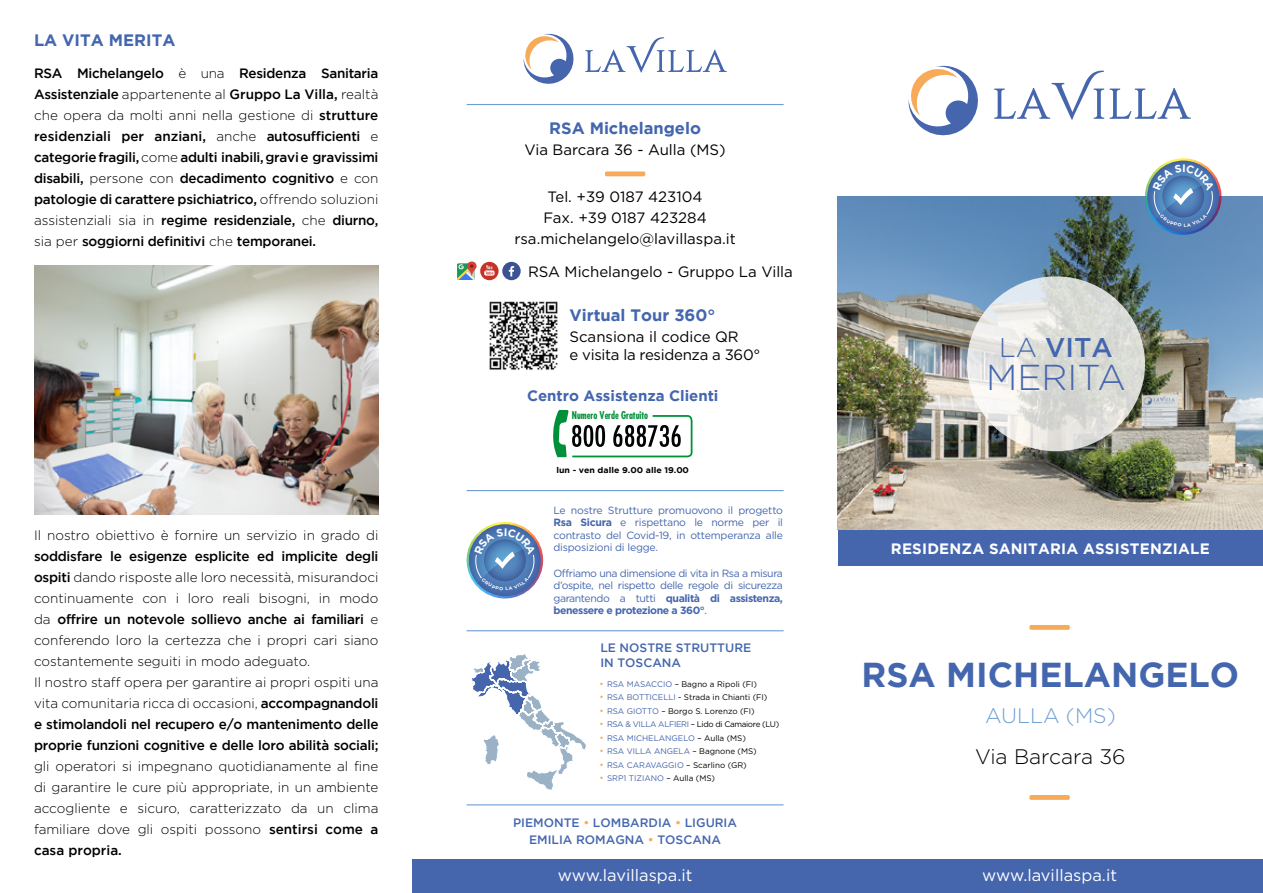
<style>
.page{position:relative;width:1263px;height:893px;background:#fff}
.page>*{position:absolute;margin:0;border:0;box-sizing:border-box;transform-origin:0 0}
.t1{font:300 36px "Gotham";color:#4466ae}
.t2{font:700 34.5px "Gotham";color:#4466ae}
.t3{font:500 27px "Gotham";color:#4466ae}
.t4{font:300 21px "Gotham";color:#000}
.t5{font:300 21px "Gotham";color:#6f9ed4}
.t6{font:700 16.5px "Gotham";color:#4466ae}
.t7{font:16.5px "Gotham";color:#fff}
.t8{font:15px/21px "Gotham";color:#000;text-align:center}
.t9{font:15px/18px "Gotham";letter-spacing:-.02em;color:#000}
.t10{font:700 15px "Gotham";letter-spacing:.015em;color:#fff}
.t11{font:700 15px "Gotham";color:#4466af}
.t12{font:300 13.5px/21px "Gotham";color:#000}
.t13{font:500 13.5px/21px "Gotham";letter-spacing:-.02em;color:#000;text-align:justify}
.t14{font:500 12.15px/14.5px "Gotham";color:#4466ae}
.t15{font:10.5px/12.6px "Gotham";letter-spacing:-.04em;color:#4466af;text-align:justify}
.t16{font:700 condensed 10.5px "Futura";color:#009039;scale:.87 1}
.t17{font:700 8.25px "Gotham";color:#020304;scale:1.06 1}
.t18{font:8.1px "Gotham";color:#4565ad}
.t19{font:8.1px "Gotham";color:#000}
.t20{font:8.1px "Gotham";letter-spacing:-.04em;color:#000}
.s1{font-weight:300}
.s2{font-weight:500}
.s3{font-weight:700}
.s4{font-size:9px;color:#f7ab59}
.s5{color:#4565ad}
.s6{color:#000}
.s7{color:#f7ab59}
</style>
<div class="page">
<svg style="left:908px;top:65px;width:70px;height:71px"></svg>
<svg style="left:994px;top:71px;width:110px;height:48px"></svg>
<svg style="left:1110px;top:88px;width:81px;height:31px"></svg>
<div style="left:838px;top:529px;width:425px;height:37px;background:#4565ad"></div>
<div style="left:412px;top:859px;width:851px;height:34px;background:#4565ad"></div>
<img style="left:838px;top:196px;width:425px;height:333px">
<div style="left:1029px;top:625px;width:41px;height:5px;background:#f7ab59;border-radius:2px"></div>
<div style="left:1029px;top:795px;width:41px;height:5px;background:#f7ab59;border-radius:2px"></div>
<img style="left:34px;top:266px;width:344px;height:248px">
<svg style="left:967px;top:276px;width:178px;height:175px;background:#e0e1dd"></svg>
<svg style="left:1145px;top:158px;width:76px;height:77px"></svg>
<div style="left:1147px;top:161px;width:72px;height:71px;background:#4467a7;border-radius:36px"></div>
<svg style="left:472px;top:654px;width:114px;height:136px"></svg>
<hr style="left:467px;top:104px;width:317px;height:1px;background:#6f9ed4">
<hr style="left:467px;top:630px;width:317px;height:1px;background:#6f9ed4">
<hr style="left:467px;top:490px;width:317px;height:1px;background:#6f9ed4">
<svg style="left:523px;top:33px;width:51px;height:51px"></svg>
<svg style="left:585px;top:37px;width:142px;height:35px"></svg>
<svg style="left:553px;top:410px;width:139px;height:47px"></svg>
<hr style="left:467px;top:804px;width:317px;height:1px;background:#6f9ed4">
<svg style="left:467px;top:522px;width:76px;height:76px"></svg>
<svg style="left:469px;top:524px;width:72px;height:72px"></svg>
<div style="left:605px;top:171px;width:40px;height:5px;background:#f7ab59;border-radius:2px"></div>
<div style="left:502px;top:262px;width:19px;height:18px;background:#3b5293;border-radius:50%"></div>
<svg style="left:509px;top:266px;width:5px;height:10px"></svg>
<svg style="left:480px;top:262px;width:19px;height:18px"></svg>
<svg style="left:484px;top:265px;width:10px;height:11px"></svg>
<svg style="left:457px;top:261px;width:20px;height:19px"></svg>
<img style="left:489px;top:301px;width:69px;height:69px">
<svg style="left:1147px;top:161px;width:68px;height:66px"></svg>
<svg style="left:469px;top:524px;width:68px;height:66px;background:#698db9"></svg>
<p class="t6" style="left:34px;top:30px;width:143px">LA VITA MERITA</p>
<p class="t13" style="left:34px;top:62px;width:346px">RSA Michelangelo <span class="s1">è una</span> Residenza Sanitaria Assistenziale <span class="s1">appartenente al</span> Gruppo La Villa, <span class="s1">realtà che opera da molti anni nella gestione di</span> strutture residenziali per anziani, <span class="s1">anche</span> autosufficienti <span class="s1">e </span>categorie fragili, <span class="s1">come</span> adulti inabili, gravi e gravissimi disabili, <span class="s1">persone con</span> decadimento cognitivo <span class="s1">e con </span>patologie di carattere psichiatrico, <span class="s1">offrendo soluzioni assistenziali sia in</span> regime residenziale, <span class="s1">che</span> diurno, <span class="s1">sia per</span> soggiorni definitivi <span class="s1">che</span> temporanei.</p>
<p class="t12" style="left:34px;top:525px;width:346px">Il nostro obiettivo è fornire un servizio in grado di</p>
<p class="t12" style="left:34px;top:546px;width:346px"><span class="s2">soddisfare le esigenze esplicite ed implicite degli ospiti</span> dando risposte alle loro necessità, misurandoci continuamente con i loro reali bisogni, in modo da <span class="s2">offrire un notevole sollievo anche ai familiari</span> e conferendo loro la certezza che i propri cari siano costantemente seguiti in modo adeguato.<br>Il nostro staff opera per garantire ai propri ospiti una vita comunitaria ricca di occasioni, <span class="s2">accompagnandoli e stimolandoli nel recupero e/o mantenimento delle proprie funzioni cognitive e delle loro abilità sociali;</span></p>
<p class="t12" style="left:34px;top:756px;width:346px;text-align:justify">gli operatori si impegnano quotidianamente al fine di garantire le cure più appropriate, in un ambiente accogliente e sicuro, caratterizzato da un clima familiare dove gli ospiti possono <span class="s2">sentirsi come a casa propria.</span></p>
<p class="t6" style="left:549px;top:119px;width:153px">RSA Michelangelo</p>
<p class="t8" style="left:524px;top:139px;width:203px">Via Barcara 36 - Aulla (MS)</p>
<p class="t8" style="left:514px;top:186px;width:223px">Tel. +39 0187 423104<br>Fax. +39 0187 423284 rsa.michelangelo@lavillaspa.it</p>
<p class="t8" style="left:528px;top:260px;width:266px">RSA Michelangelo - Gruppo La Villa</p>
<p class="t6" style="left:569px;top:305px;width:147px">Virtual Tour 360°</p>
<p class="t9" style="left:569px;top:327px;width:192px">Scansiona il codice QR<br>e visita la residenza a 360°</p>
<p class="t11" style="left:527px;top:387px;width:193px">Centro Assistenza Clienti</p>
<p class="t16" style="left:572px;top:408px;width:89px">Numero Verde Gratuito</p>
<p class="t17" style="left:556px;top:465px;width:127px">lun - ven dalle 9.00 alle 19.00</p>
<p class="t15" style="left:553px;top:503px;width:231px">Le nostre Strutture promuovono il progetto <span class="s3">Rsa Sicura</span> e rispettano le norme per il contrasto del Covid-19, in ottemperanza alle disposizioni di legge.</p>
<p class="t15" style="left:553px;top:566px;width:231px">Offriamo una dimensione di vita in Rsa a misura d’ospite, nel rispetto delle regole di sicurezza garantendo a tutti <span class="s3">qualità di assistenza, benessere e protezione a 360°</span>.</p>
<p class="t14" style="left:600px;top:641px;width:152px">LE NOSTRE STRUTTURE<br>IN TOSCANA</p>
<p class="t19" style="left:599px;top:680px;width:159px"><span class="s4">•</span> <span class="s5">RSA MASACCIO</span> – Bagno a Ripoli (FI)</p>
<p class="t19" style="left:599px;top:693px;width:170px"><span class="s4">•</span> <span class="s5">RSA BOTTICELLI</span> - Strada in Chianti (FI)</p>
<p class="t19" style="left:599px;top:707px;width:157px"><span class="s4">•</span> <span class="s5">RSA GIOTTO</span> – Borgo S. Lorenzo (FI)</p>
<p class="t20" style="left:599px;top:720px;width:181px"><span class="s4">•</span> <span class="s5">RSA &amp; VILLA ALFIERI</span> – Lido di Camaiore (LU)</p>
<p class="t18" style="left:599px;top:734px;width:148px"><span class="s4">•</span> RSA MICHELANGELO <span class="s6">– Aulla (MS)</span></p>
<p class="t18" style="left:599px;top:747px;width:159px"><span class="s4">•</span> RSA VILLA ANGELA <span class="s6">– Bagnone (MS)</span></p>
<p class="t18" style="left:599px;top:761px;width:149px"><span class="s4">•</span> RSA CARAVAGGIO <span class="s6">– Scarlino (GR)</span></p>
<p class="t18" style="left:599px;top:774px;width:117px"><span class="s4">•</span> SRP1 TIZIANO <span class="s6">– Aulla (MS)</span></p>
<p class="t14" style="left:513px;top:814px;width:225px;line-height:16.5px;text-align:center">PIEMONTE <span class="s7">•</span> LOMBARDIA <span class="s7">•</span> LIGURIA<br>EMILIA ROMAGNA <span class="s7">•</span> TOSCANA</p>
<h3 class="t3" style="left:999px;top:332px;width:115px"><span class="s1">LA</span> VITA</h3>
<h1 class="t1" style="left:986px;top:358px;width:141px">MERITA</h1>
<p class="t10" style="left:891px;top:540px;width:320px">RESIDENZA SANITARIA ASSISTENZIALE</p>
<h2 class="t2" style="left:861px;top:654px;width:379px">RSA MICHELANGELO</h2>
<h3 class="t5" style="left:985px;top:704px;width:132px">AULLA (MS)</h3>
<h3 class="t4" style="left:975px;top:745px;width:152px">Via Barcara 36</h3>
<p class="t7" style="left:558px;top:866px;width:136px">www.lavillaspa.it</p>
<p class="t7" style="left:982px;top:866px;width:136px">www.lavillaspa.it</p>
</div>
